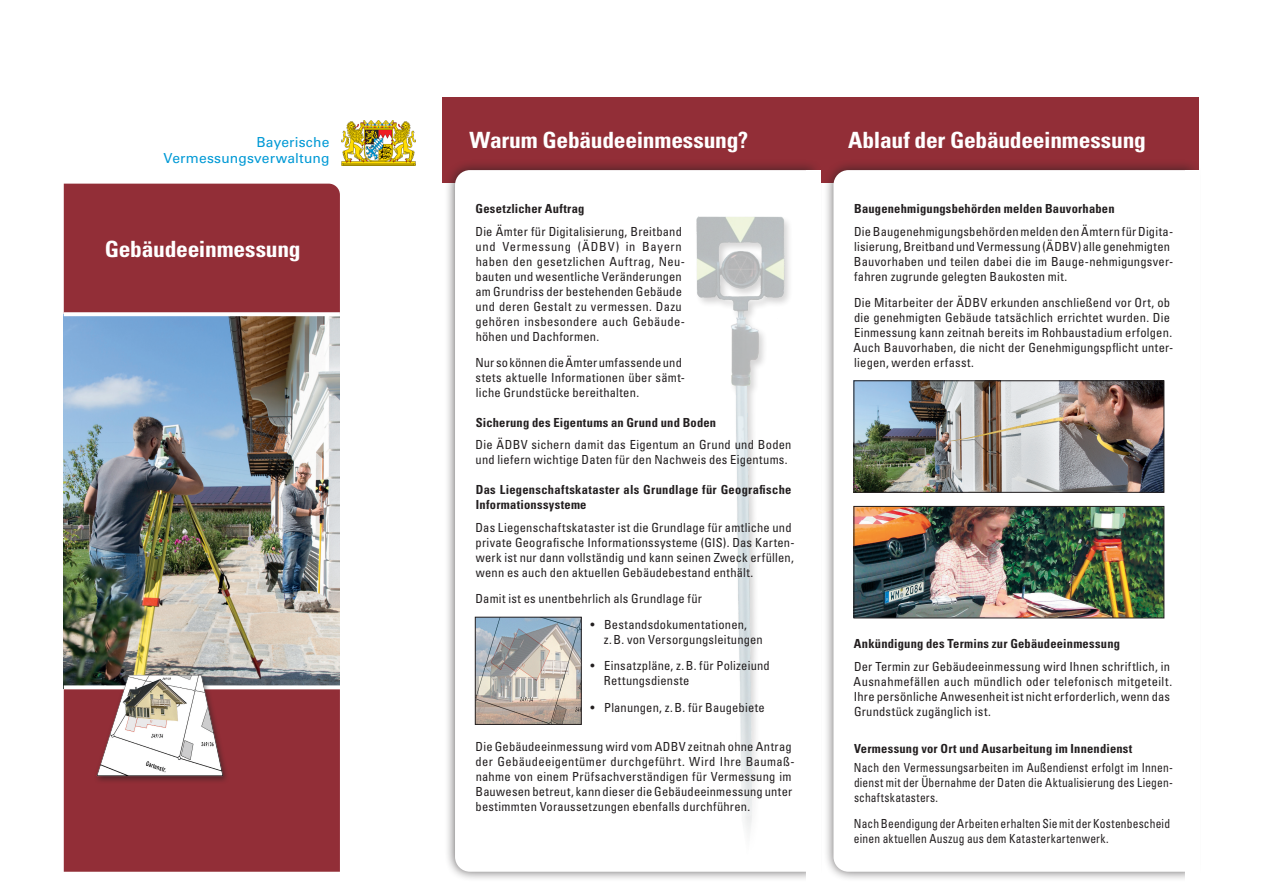
<style>
.page{position:relative;width:1263px;height:893px;background:#fff}
.page>*{position:absolute;margin:0;border:0;box-sizing:border-box;transform-origin:0 0}
.t1{font:700 condensed 22.35px "Univers LT Std";letter-spacing:-.01em;color:#fff;scale:1.05 1}
.t2{font:13.8px/15.8px "Univers LT Std";letter-spacing:.01em;color:#0099d5;text-align:right}
.t3{font:condensed 12.45px/15px "Univers LT Std";letter-spacing:.015em;color:#231f20}
.t4{font:700 condensed 12.45px/15px "Univers LT Std";letter-spacing:.015em;color:#231f20}
.t5{font:condensed 12.45px/15px "Univers LT Std";letter-spacing:.015em;color:#231f20;text-align:justify;scale:.92 1}
</style>
<div class="page">
<div style="left:442px;top:98px;width:757px;height:85px;background:#922e37"></div>
<div style="left:64px;top:184px;width:276px;height:688px;background:#922e37"></div>
<div style="left:823px;top:160px;width:378px;height:722px;background:#231f20;opacity:.7"></div>
<svg style="left:833px;top:170px;width:352px;height:702px"></svg>
<div style="left:444px;top:160px;width:379px;height:722px;background:#231f20;opacity:.7"></div>
<svg style="left:455px;top:170px;width:351px;height:702px"></svg>
<div style="left:806px;top:170px;width:15px;height:723px;background:#fff"></div>
<div style="left:1185px;top:170px;width:15px;height:723px;background:#fff"></div>
<img style="left:64px;top:316px;width:276px;height:369px">
<img style="left:341px;top:121px;width:75px;height:45px">
<svg style="left:64px;top:685px;width:276px;height:4px"></svg>
<img style="left:89px;top:661px;width:141px;height:128px">
<svg style="left:64px;top:312px;width:276px;height:4px"></svg>
<div style="left:695px;top:215px;width:99px;height:646px;background:#fff"></div>
<img style="left:691px;top:209px;width:98px;height:656px">
<img style="left:856px;top:383px;width:306px;height:107px">
<div style="left:854px;top:381px;width:310px;height:111px;border:1px solid #231f20"></div>
<img style="left:856px;top:508px;width:306px;height:108px">
<div style="left:854px;top:506px;width:310px;height:112px;border:1px solid #231f20"></div>
<img style="left:477px;top:619px;width:102px;height:104px">
<div style="left:475px;top:617px;width:106px;height:108px;border:1px solid #231f20"></div>
<p class="t2" style="left:164px;top:135px;width:167px">Bayerische<br>Vermessungsverwaltung</p>
<h1 class="t1" style="left:470px;top:126px;width:267px">Warum Gebäudeeinmessung?</h1>
<p class="t4" style="left:476px;top:201px;width:110px">Gesetzlicher Auftrag</p>
<p class="t3" style="left:475px;top:224px;width:211px">Die Ämter für Digitalisierung, Breitband und Vermessung (ÄDBV) in Bayern haben den gesetzlichen Auftrag, Neu&shy;bauten und wesentliche Veränderungen am Grundriss der bestehenden Gebäude und deren Gestalt zu vermessen. Dazu gehören insbesondere auch Gebäude&shy;höhen und Dachformen.</p>
<p class="t3" style="left:475px;top:355px;width:211px">Nur so können die Ämter umfassende und stets aktuelle Informationen über sämt&shy;liche Grundstücke bereithalten.</p>
<p class="t4" style="left:476px;top:415px;width:242px">Sicherung des Eigentums an Grund und Boden</p>
<p class="t3" style="left:475px;top:437px;width:317px">Die ÄDBV sichern damit das Eigentum an Grund und Boden und liefern wichtige Daten für den Nachweis des Eigentums.</p>
<p class="t4" style="left:476px;top:482px;width:317px">Das Liegenschaftskataster als Grundlage für Geografische<br>Informationssysteme</p>
<p class="t3" style="left:475px;top:520px;width:321px">Das Liegenschaftskataster ist die Grundlage für amtliche und private Geografische Informationssysteme (GIS). Das Karten&shy;werk ist nur dann vollständig und kann seinen Zweck erfüllen, wenn es auch den aktuellen Gebäudebestand enthält.</p>
<p class="t3" style="left:475px;top:591px;width:228px">Damit ist es unentbehrlich als Grundlage für</p>
<p class="t3" style="left:604px;top:617px;width:161px;text-indent:-13px">• Bestandsdokumentationen, z.B. von Versorgungsleitungen</p>
<p class="t3" style="left:604px;top:658px;width:167px;text-indent:-13px">• Einsatzpläne, z.B. für Polizeiund<br>Rettungsdienste</p>
<p class="t3" style="left:590px;top:699px;width:176px">• Planungen, z.B. für Baugebiete</p>
<p class="t3" style="left:475px;top:738px;width:321px">Die Gebäudeeinmessung wird vom ADBV zeitnah ohne Antrag der Gebäudeeigentümer durchgeführt. Wird Ihre Baumaß&shy;nahme von einem Prüfsachverständigen für Vermessung im Bauwesen betreut, kann dieser die Gebäudeeinmessung unter bestimmten Voraussetzungen ebenfalls durchführen.</p>
<h1 class="t1" style="left:105px;top:235px;width:188px">Gebäudeeinmessung</h1>
<h1 class="t1" style="left:848px;top:126px;width:285px">Ablauf der Gebäudeeinmessung</h1>
<p class="t4" style="left:854px;top:201px;width:262px">Baugenehmigungsbehörden melden Bauvorhaben</p>
<p class="t3" style="left:854px;top:224px;width:321px">Die Baugenehmigungsbehörden melden den Ämtern für Digita&shy;lisierung, Breitband und Vermessung (ÄDBV) alle genehmigten Bauvorhaben und teilen dabei die im Bauge-nehmigungsver&shy;fahren zugrunde gelegten Baukosten mit.</p>
<p class="t3" style="left:853px;top:295px;width:321px">Die Mitarbeiter der ÄDBV erkunden anschließend vor Ort, ob die genehmigten Gebäude tatsächlich errichtet wurden. Die Einmessung kann zeitnah bereits im Rohbaustadium erfolgen.<br>Auch Bauvorhaben, die nicht der Genehmigungspflicht unter&shy;liegen, werden erfasst.</p>
<p class="t4" style="left:854px;top:636px;width:268px">Ankündigung des Termins zur Gebäudeeinmessung</p>
<p class="t3" style="left:853px;top:658px;width:320px">Der Termin zur Gebäudeeinmessung wird Ihnen schriftlich, in Ausnahmefällen auch mündlich oder telefonisch mitgeteilt.<br>Ihre persönliche Anwesenheit ist nicht erforderlich, wenn das Grundstück zugänglich ist.</p>
<p class="t4" style="left:854px;top:741px;width:280px">Vermessung vor Ort und Ausarbeitung im Innendienst</p>
<p class="t5" style="left:854px;top:760px;width:348px">Nach den Vermessungsarbeiten im Außendienst erfolgt im Innen&shy;dienst mit der Übernahme der Daten die Aktualisierung des Liegen&shy;schaftskatasters.</p>
<p class="t5" style="left:854px;top:816px;width:345px">Nach Beendigung der Arbeiten erhalten Sie mit der Kostenbescheid einen aktuellen Auszug aus dem Katasterkartenwerk.</p>
</div>
